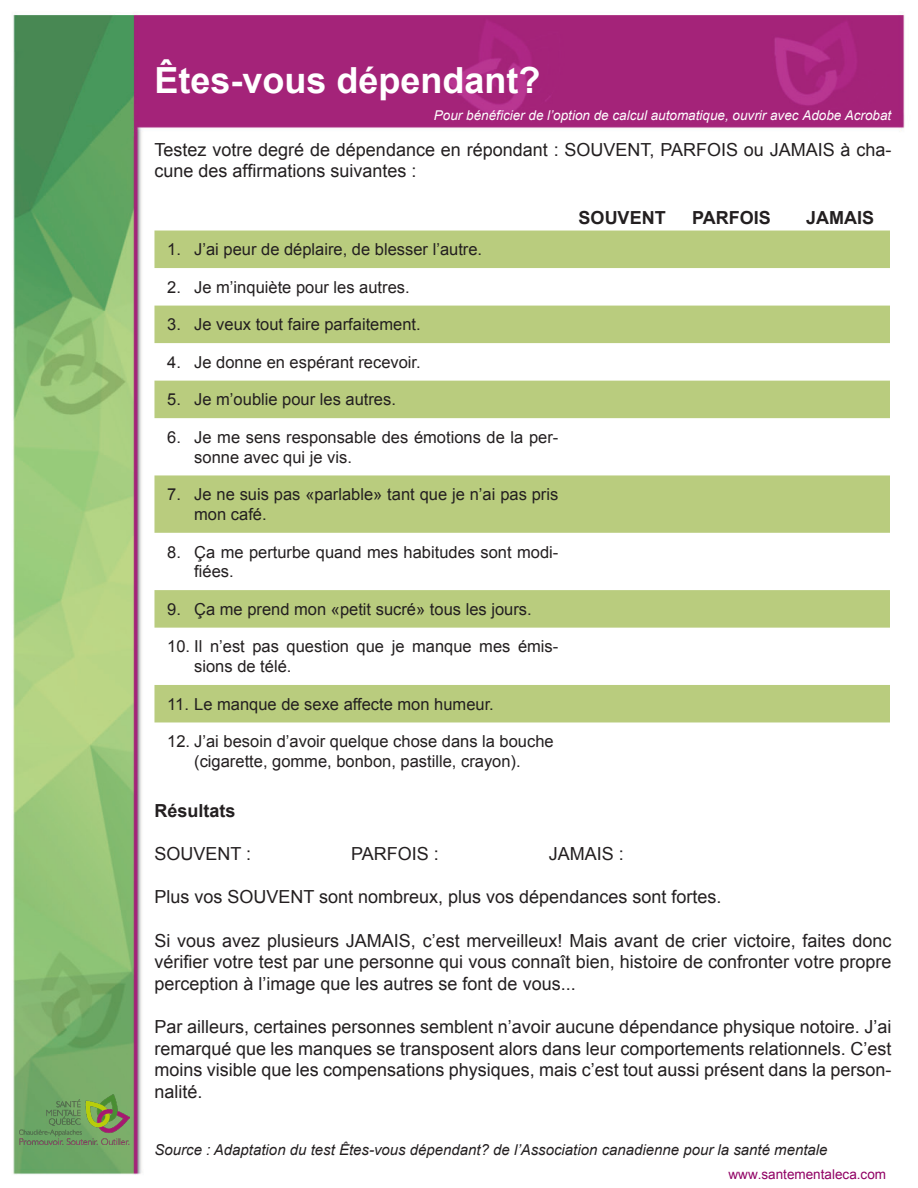
<style>
.page{position:relative;width:918px;height:1188px;background:#fff}
.page>*{position:absolute;margin:0;border:0;box-sizing:border-box;transform-origin:0 0}
.t1{font:700 36px "Arial";color:#fff}
.t2{font:18px/21.6px "Arial";color:#231f20;text-align:justify}
.t3{font:700 18px "Arial";color:#231f20}
.t4{font:16.5px/19.8px "Arial";color:#231f20}
.t5{font:italic 15px "Arial";color:#231f20}
.t6{font:italic 13.5px "Arial";color:#fff}
.t7{font:13.5px "Arial";color:#900164}
.s1{font-style:inherit}
</style>
<div class="page">
<img style="left:13px;top:14px;width:892px;height:1161px">
<div style="left:154px;top:231px;width:736px;height:37px;background:#b9cc7e"></div>
<svg style="left:154px;top:306px;width:736px;height:416px"></svg>
<img style="left:19px;top:1094px;width:111px;height:51px">
<p class="t1" style="left:154px;top:56px;width:388px">Êtes-vous dépendant?</p>
<p class="t6" style="left:434px;top:106px;width:459px">Pour béné<span class="s1">f</span>icier de l’option de calcul automatique, ouvrir avec <span class="s1">A</span>dobe Acrobat</p>
<p class="t2" style="left:154px;top:139px;width:739px">Testez votre degré de dépendance en répondant : SOUVENT, PARFOIS ou JAMAIS à cha&shy;cune des affirmations suivantes :</p>
<p class="t3" style="left:579px;top:206px;width:89px">SOUVENT</p>
<p class="t3" style="left:692px;top:206px;width:80px">PARFOIS</p>
<p class="t3" style="left:806px;top:206px;width:70px">JAMAIS</p>
<p class="t4" style="left:167px;top:240px;width:316px">1. J’ai peur de déplaire, de blesser l’autre.</p>
<p class="t4" style="left:167px;top:277px;width:244px">2. Je m’inquiète pour les autres.</p>
<p class="t4" style="left:167px;top:315px;width:255px">3. Je veux tout faire parfaitement.</p>
<p class="t4" style="left:167px;top:352px;width:255px">4. Je donne en espérant recevoir.</p>
<p class="t4" style="left:167px;top:390px;width:230px">5. Je m’oublie pour les autres.</p>
<p class="t4" style="left:194px;top:427px;width:366px;text-indent:-27px">6. Je me sens responsable des émotions de la per&shy;sonne avec qui je vis.</p>
<p class="t4" style="left:194px;top:485px;width:366px;text-indent:-27px">7. Je ne suis pas «parlable» tant que je n’ai pas pris mon café.</p>
<p class="t4" style="left:194px;top:542px;width:366px;text-indent:-27px">8. Ça me perturbe quand mes habitudes sont modi&shy;fiées.</p>
<p class="t4" style="left:167px;top:599px;width:366px">9. Ça me prend mon «petit sucré» tous les jours.</p>
<p class="t4" style="left:194px;top:637px;width:366px;text-indent:-27px">10. Il n’est pas question que je manque mes émis&shy;sions de télé.</p>
<p class="t4" style="left:167px;top:694px;width:328px">11. Le manque de sexe affecte mon humeur.</p>
<p class="t4" style="left:167px;top:732px;width:388px;text-align:center">12. J’ai besoin d’avoir quelque chose dans la bouche (cigarette, gomme, bonbon, pastille, crayon).</p>
<p class="t3" style="left:154px;top:799px;width:83px">Résultats</p>
<p class="t2" style="left:154px;top:843px;width:98px">SOUVENT :</p>
<p class="t2" style="left:351px;top:843px;width:89px">PARFOIS :</p>
<p class="t2" style="left:549px;top:843px;width:77px">JAMAIS :</p>
<p class="t2" style="left:154px;top:886px;width:568px">Plus vos SOUVENT sont nombreux, plus vos dépendances sont fortes.</p>
<p class="t2" style="left:154px;top:930px;width:738px">Si vous avez plusieurs JAMAIS, c’est merveilleux! Mais avant de crier victoire, faites donc vérifier votre test par une personne qui vous connaît bien, histoire de confronter votre propre perception à l’image que les autres se font de vous...</p>
<p class="t2" style="left:154px;top:1016px;width:739px">Par ailleurs, certaines personnes semblent n’avoir aucune dépendance physique notoire. J’ai remarqué que les manques se transposent alors dans leur comportements relationnels. C’est moins visible que les compensations physiques, mais c’est tout aussi présent dans la person&shy;nalité.</p>
<p class="t5" style="left:154px;top:1140px;width:675px">Source : Adaptation du test Êtes-vous dépendant? de l’Association canadienne pour la santé mentale</p>
<p class="t7" style="left:729px;top:1166px;width:159px">www.santementaleca.com</p>
</div>
